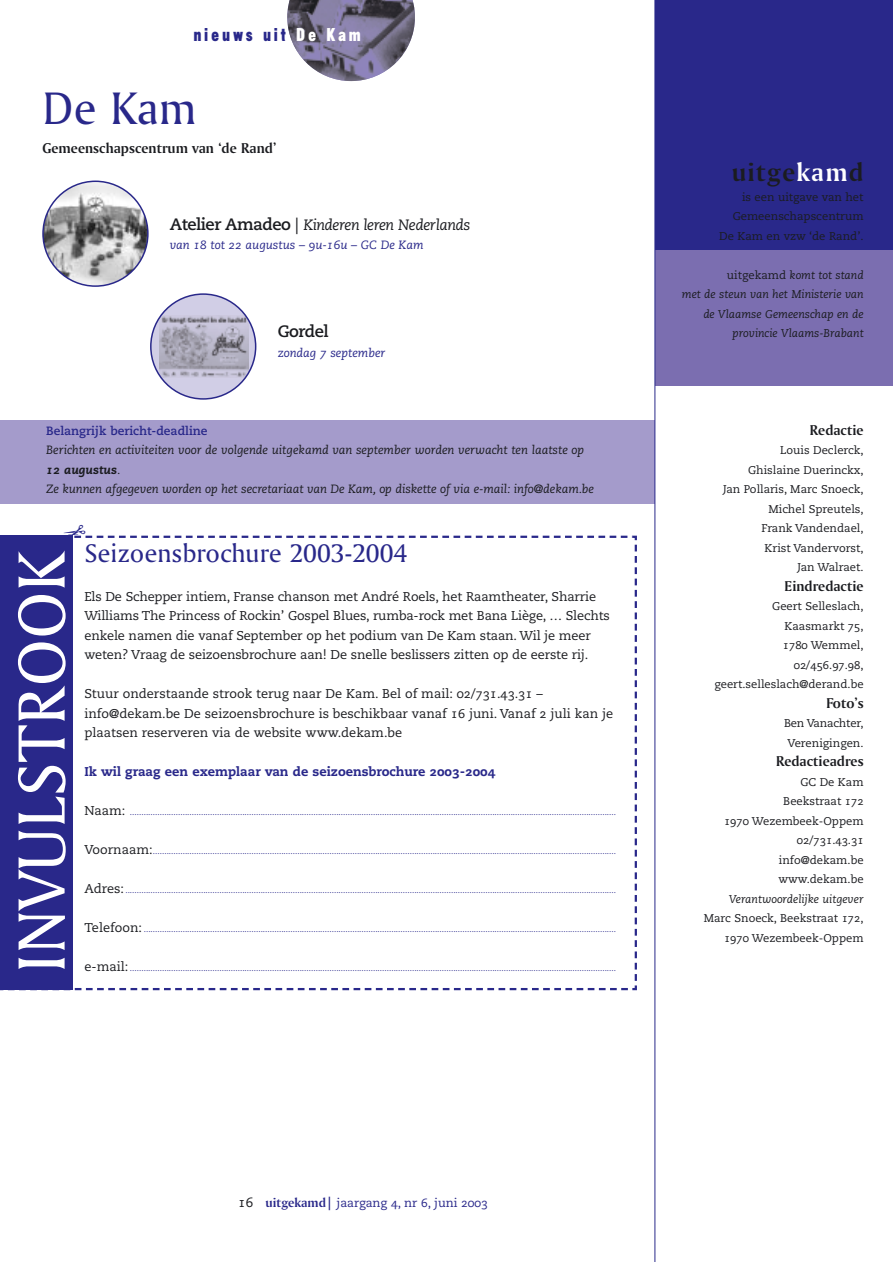
<style>
.page{position:relative;width:893px;height:1262px;background:#fff}
.page>*{position:absolute;margin:0;border:0;box-sizing:border-box;transform-origin:0 0}
.t1{font:70.2px "Amerigo BT Roman A";color:#fff}
.t2{font:48px "Amerigo BT Roman A";color:#29288a}
.t3{font:27px "Amerigo BT Roman A";color:#29288a}
.t4{font:27px "Amerigo BT Bold A";letter-spacing:.05em;color:#1b1c20}
.t5{font:18px "Cg Gothic No 4";letter-spacing:.145em;color:#29288a}
.t6{font:16.5px "Caecilia Bold Os F";letter-spacing:-.03em;color:#1b1c20}
.t7{font:15px "Amerigo BT Bold A";color:#1b1c20}
.t8{font:15px "Caecilia Italic Os F";letter-spacing:-.03em;color:#1b1c20}
.t9{font:12.75px/19.5px "Caecilia Roman Os F";letter-spacing:-.01em;color:#1b1c20}
.t10{font:12.75px "Caecilia Heavy Os F";color:#29288a}
.t11{font:12px "Caecilia Italic Os F";letter-spacing:-.005em;color:#1b1c20}
.t12{font:12px "Caecilia Italic Os F";color:#29288a}
.t13{font:12px "Caecilia Roman Os F";color:#29288a}
.t14{font:700 12px "Caecilia";color:#29288a}
.t15{font:12px "Caecilia Heavy Italic Os F";color:#1b1c20}
.t16{font:11.25px/19.5px "Caecilia Roman Os F";color:#1b1c20;text-align:right}
.t17{font:11.25px/19.5px "Caecilia Italic Os F";color:#1b1c20;text-align:right}
.t18{font:8.25px "Caecilia Roman Os F";color:#29288a}
.s1{color:#fff}
.s2{font-family:"Caecilia Bold Os F";font-size:16.5px}
.s3{font-family:"Caecilia";font-size:16.5px}
.s4{font-family:"Caecilia Italic Os F"}
.s5{font-size:12.75px;color:#1b1c20}
.s6{font-family:"Caecilia Roman Os F"}
.s7{font-size:13.5px;color:#1b1c20}
.s8{font-family:"Amerigo BT Bold A";font-size:13.5px}
</style>
<div class="page">
<div style="left:0;top:420px;width:654px;height:84px;background:#a49bcb"></div>
<svg style="left:150px;top:293px;width:106px;height:107px"></svg>
<div style="left:655px;top:0;width:237px;height:385px;background:#7b6eb0"></div>
<div style="left:655px;top:0;width:237px;height:249px;background:#29288a"></div>
<img style="left:287px;top:0;width:128px;height:81px">
<hr style="left:654px;top:0;width:1px;height:1261px;background:#29288a">
<svg style="left:42px;top:180px;width:107px;height:107px"></svg>
<svg style="left:0;top:535px;width:637px;height:455px"></svg>
<h3 class="t5" style="left:193px;top:29px;width:169px">nieuws uit <span class="s1">De Kam</span></h3>
<h2 class="t2" style="left:43px;top:90px;width:155px">De Kam</h2>
<h3 class="t7" style="left:43px;top:143px;width:235px">Gemeenschapscentrum van ‘de Rand’</h3>
<h3 class="t8" style="left:170px;top:218px;width:302px"><span class="s2">Atelier Amadeo</span> <span class="s3">|</span> Kinderen leren Nederlands</h3>
<h3 class="t12" style="left:170px;top:240px;width:255px">van 18 tot 22 augustus – 9u-16u – GC De Kam</h3>
<h3 class="t6" style="left:278px;top:324px;width:53px">Gordel</h3>
<h3 class="t12" style="left:278px;top:347px;width:109px">zondag 7 september</h3>
<h3 class="t14" style="left:46px;top:425px;width:163px">Belangrijk bericht-deadline</h3>
<h3 class="t11" style="left:46px;top:445px;width:539px">Berichten en activiteiten voor de volgende uitgekamd van september worden verwacht ten laatste op</h3>
<h3 class="t15" style="left:46px;top:464px;width:76px">12 augustus<span class="s4">.</span></h3>
<h3 class="t11" style="left:46px;top:484px;width:549px">Ze kunnen afgegeven worden op het secretariaat van De Kam, op diskette of via e-mail: info@dekam.be</h3>
<h1 class="t1" style="left:15px;top:973px;width:424px;rotate:-90deg">INVULSTROOK</h1>
<h3 class="t3" style="left:84px;top:542px;width:324px">Seizoensbrochure 2003-2004</h3>
<p class="t9" style="left:84px;top:587px;width:527px">Els De Schepper intiem, Franse chanson met André Roels, het Raamtheater, Sharrie Williams The Princess of Rockin’ Gospel Blues, rumba-rock met Bana Liège, … Slechts enkele namen die vanaf September op het podium van De Kam staan. Wil je meer weten? Vraag de seizoensbrochure aan! De snelle beslissers zitten op de eerste rij.</p>
<h3 class="t9" style="left:84px;top:685px;width:530px">Stuur onderstaande strook terug naar De Kam. Bel of mail: 02/731.43.31 – info@dekam.be De seizoensbrochure is beschikbaar vanaf 16 juni. Vanaf 2 juli kan je plaatsen reserveren via de website www.dekam.be</h3>
<h3 class="t10" style="left:84px;top:766px;width:412px">Ik wil graag een exemplaar van de seizoensbrochure 2003-2004</h3>
<p class="t18" style="left:84px;top:808px;width:533px"><span class="s5">Naam:</span> ....................................................................................................................................................................................................................</p>
<p class="t18" style="left:84px;top:847px;width:533px"><span class="s5">Voornaam:</span>..........................................................................................................................................................................................................</p>
<p class="t18" style="left:84px;top:886px;width:533px"><span class="s5">Adres:</span>......................................................................................................................................................................................................................</p>
<p class="t18" style="left:84px;top:925px;width:533px"><span class="s5">Telefoon:</span> ..............................................................................................................................................................................................................</p>
<p class="t18" style="left:84px;top:964px;width:533px"><span class="s5">e-mail:</span> ....................................................................................................................................................................................................................</p>
<h3 class="t4" style="left:731px;top:162px;width:133px">uitge<span class="s1">kam</span>d</h3>
<h3 class="t16" style="left:719px;top:188px;width:146px">is een uitgave van het<br>Gemeenschapscentrum<br>De Kam en vzw ‘de Rand’.</h3>
<h3 class="t17" style="left:682px;top:266px;width:183px"><span class="s6">uitgekamd</span> komt tot stand<br>met de steun van het Ministerie van de Vlaamse Gemeenschap en de provincie Vlaams-Brabant</h3>
<h3 class="t7" style="left:810px;top:424px;width:55px">Redactie</h3>
<h3 class="t16" style="left:723px;top:441px;width:142px">Louis Declerck,<br>Ghislaine Duerinckx,<br>Jan Pollaris, Marc Snoeck,<br>Michel Spreutels,<br>Frank Vandendael,<br>Krist Vandervorst,<br>Jan Walraet.</h3>
<h3 class="t7" style="left:784px;top:580px;width:80px">Eindredactie</h3>
<h3 class="t16" style="left:714px;top:597px;width:151px">Geert Selleslach,<br>Kaasmarkt 75,<br>1780 Wemmel,<br>02/456.97.98, geert.selleslach@derand.be</h3>
<h3 class="t7" style="left:826px;top:697px;width:39px">Foto’s</h3>
<h3 class="t16" style="left:784px;top:714px;width:81px;text-align:center">Ben Vanachter,<br>Verenigingen.</h3>
<h3 class="t7" style="left:776px;top:755px;width:89px">Redactieadres</h3>
<h3 class="t16" style="left:724px;top:773px;width:141px">GC De Kam<br>Beekstraat 172<br>1970 Wezembeek-Oppem<br>02/731.43.31 info@dekam.be www.dekam.be</h3>
<h3 class="t17" style="left:728px;top:890px;width:136px">Verantwoordelijke uitgever</h3>
<h3 class="t16" style="left:703px;top:909px;width:161px">Marc Snoeck, Beekstraat 172,<br>1970 Wezembeek-Oppem</h3>
<h3 class="t13" style="left:238px;top:1197px;width:251px"><span class="s7">16</span> <span class="s8">uitgekamd|</span> jaargang 4, nr 6, juni 2003</h3>
</div>
